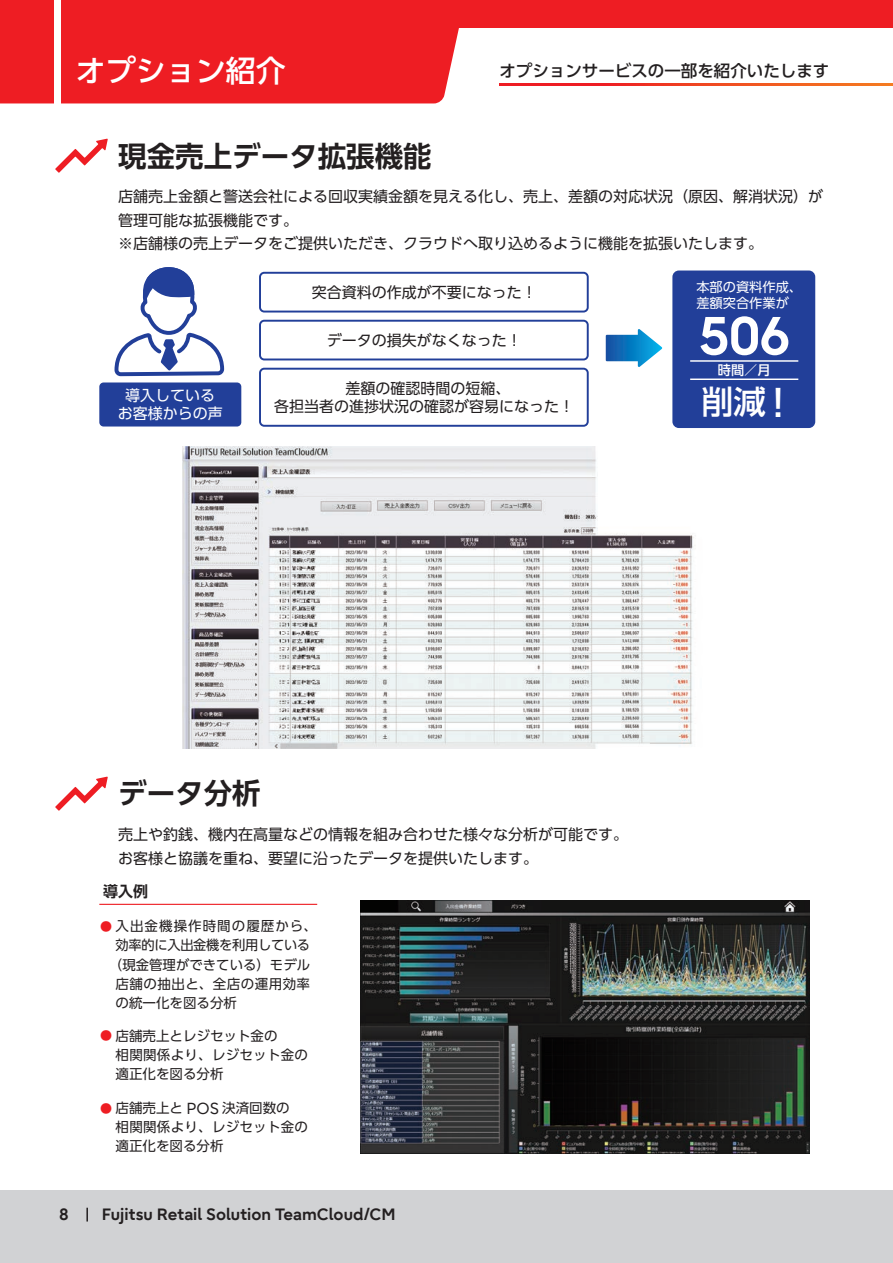
<style>
.page{position:relative;width:893px;height:1263px;background:#fff}
.page>*{position:absolute;margin:0;border:0;box-sizing:border-box;transform-origin:0 0}
.t1{font:700 53.85px "Fujitsu Infinity Pro";color:#fff}
.t2{font:500 32.4px "UD Shin Go Pro";color:#fff}
.t3{font:500 30px "UD Shin Go Pro";color:#fff}
.t4{font:700 28.5px "UD Shin Go Pro De";color:#231f20}
.t5{font:500 16.5px "UD Shin Go Pro";color:#231f20}
.t6{font:700 16.35px "Fujitsu Infinity Pro";color:#231f20}
.t7{font:15px/23.4px "UD Shin Go Pro";color:#231f20}
.t8{font:15px/18px "UD Shin Go Pro";color:#fff;text-align:center}
.t9{font:700 15px "UD Shin Go Pro De";color:#231f20}
.t10{font:13.5px/19.2px "UD Shin Go Pro";letter-spacing:.005em;color:#231f20}
.t11{font:13.5px "UD Shin Go Pro";letter-spacing:-.02em;color:#231f20}
.t12{font:13.5px "UD Shin Go Pro";letter-spacing:.075em;color:#231f20}
.t13{font:13.5px "UD Shin Go Pro";letter-spacing:.035em;color:#231f20}
.t14{font:13.2px/15.6px "UD Shin Go Pro";color:#fff}
.t15{font:500 13.2px "UD Shin Go Pro";color:#fff}
.t16{font:12px "UD Shin Go Pro";color:#ee1d23}
.s1{font-size:36.75px}
.s2{font-family:"Fujitsu Infinity Pro";font-size:15.9px}
</style>
<div class="page">
<div style="left:0;top:1190px;width:893px;height:73px;background:#d1d2d4"></div>
<svg style="left:86px;top:1208px;width:2px;height:13px"></svg>
<img style="left:226px;top:446px;width:469px;height:302px">
<div style="left:99px;top:382px;width:142px;height:44px;background:#223f99;border-radius:4px"></div>
<div style="left:259px;top:272px;width:330px;height:40px;border:2px solid #223f99;border-radius:4px"></div>
<div style="left:675px;top:273px;width:138px;height:153px;background:#223f99;border-radius:4px"></div>
<div style="left:672px;top:270px;width:143px;height:158px;border:4px solid #223f99;border-radius:4px"></div>
<div style="left:259px;top:320px;width:330px;height:40px;border:2px solid #223f99;border-radius:4px"></div>
<div style="left:259px;top:368px;width:330px;height:59px;border:2px solid #223f99;border-radius:4px"></div>
<div style="left:0;top:0;width:459px;height:103px;background:#ee1d23"></div>
<div style="left:54px;top:0;width:6px;height:103px;background:#fff"></div>
<div style="left:396px;top:0;width:497px;height:28px;background:#ee1d23"></div>
<svg style="left:55px;top:139px;width:53px;height:34px"></svg>
<svg style="left:55px;top:776px;width:53px;height:35px"></svg>
<svg style="left:499px;top:83px;width:394px;height:2px"></svg>
<img style="left:360px;top:901px;width:449px;height:252px">
<svg style="left:113px;top:336px;width:113px;height:413px"></svg>
<svg style="left:139px;top:267px;width:61px;height:106px"></svg>
<hr style="left:690px;top:360px;width:108px;height:2px;background:#fff">
<hr style="left:690px;top:378px;width:108px;height:2px;background:#fff">
<svg style="left:606px;top:329px;width:56px;height:38px"></svg>
<hr style="left:99px;top:904px;width:218px;height:1px;background:#ee1d23">
<h3 class="t3" style="left:76px;top:46px;width:212px">オプション紹介</h3>
<p class="t5" style="left:499px;top:57px;width:331px">オプションサービスの一部を紹介いたします</p>
<h3 class="t4" style="left:118px;top:132px;width:315px">現金売上データ拡張機能</h3>
<p class="t7" style="left:118px;top:184px;width:706px">店舗売上金額と警送会社による回収実績金額を見える化し、売上、差額の対応状況（原因、解消状況）が管理可能な拡張機能です。<br>※店舗様の売上データをご提供いただき、クラウドへ取り込めるように機能を拡張いたします。</p>
<p class="t8" style="left:118px;top:386px;width:106px">導入しているお客様からの声</p>
<p class="t7" style="left:312px;top:280px;width:226px">突合資料の作成が不要になった！</p>
<p class="t7" style="left:327px;top:328px;width:196px">データの損失がなくなった！</p>
<p class="t7" style="left:274px;top:379px;width:301px;line-height:18px;text-align:center">差額の確認時間の短縮、<br>各担当者の進捗状況の確認が容易になった！</p>
<p class="t14" style="left:696px;top:279px;width:107px">本部の資料作成、差額突合作業が</p>
<h1 class="t1" style="left:698px;top:300px;width:94px">506</h1>
<p class="t15" style="left:718px;top:359px;width:54px">時間／月</p>
<h2 class="t2" style="left:701px;top:375px;width:97px">削減<span class="s1">！</span></h2>
<h3 class="t4" style="left:118px;top:770px;width:144px">データ分析</h3>
<p class="t7" style="left:118px;top:822px;width:511px">売上や釣銭、機内在高量などの情報を組み合わせた様々な分析が可能です。お客様と協議を重ね、要望に沿ったデータを提供いたします。</p>
<p class="t9" style="left:103px;top:879px;width:46px">導入例</p>
<p class="t12" style="left:116px;top:915px;width:203px">入出金機操作時間の履歴から、</p>
<p class="t11" style="left:116px;top:934px;width:196px">効率的に入出金機を利用している</p>
<p class="t10" style="left:109px;top:954px;width:203px">（現金管理ができている）モデル</p>
<p class="t13" style="left:116px;top:973px;width:196px">店舗の抽出と、全店の運用効率</p>
<p class="t10" style="left:116px;top:993px;width:123px">の統一化を図る分析</p>
<p class="t16" style="left:100px;top:916px;width:13px">●</p>
<p class="t10" style="left:116px;top:1026px;width:194px">店舗売上とレジセット金の<br>相関関係より、レジセット金の適正化を図る分析</p>
<p class="t10" style="left:116px;top:1098px;width:194px">店舗売上と <span class="s2">POS</span> 決済回数の<br>相関関係より、レジセット金の適正化を図る分析</p>
<p class="t16" style="left:100px;top:1026px;width:13px">●</p>
<p class="t16" style="left:100px;top:1098px;width:13px">●</p>
<p class="t6" style="left:59px;top:1204px;width:11px">8</p>
<p class="t6" style="left:102px;top:1204px;width:295px">Fujitsu Retail Solution TeamCloud/CM</p>
</div>
